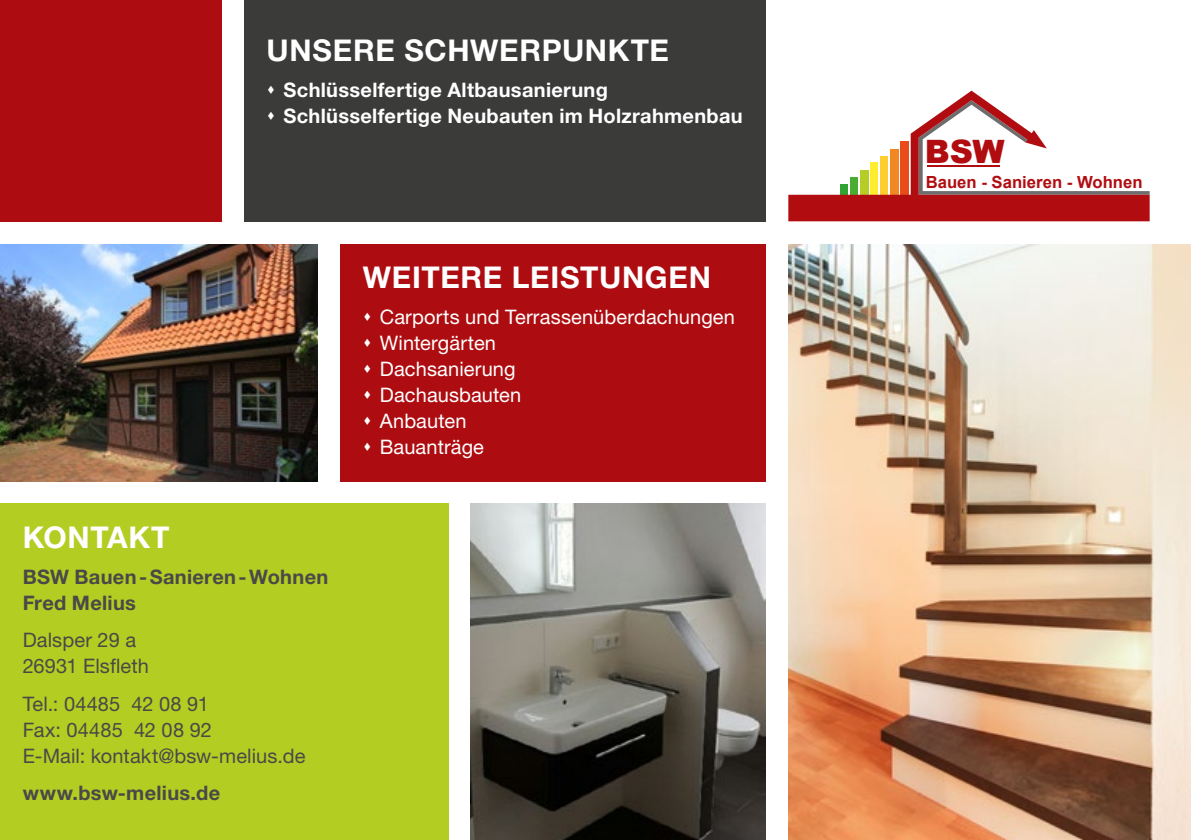
<style>
.page{position:relative;width:1191px;height:840px;background:#fff}
.page>*{position:absolute;margin:0;border:0;box-sizing:border-box;transform-origin:0 0}
.t1{font:900 32.2px "Arial";color:#b10d11}
.t2{font:700 30px "Helvetica Neue LT Pro";letter-spacing:.02em;color:#fff}
.t3{font:20px/26px "Helvetica Neue LT Pro";letter-spacing:.005em;color:#fff}
.t4{font:20px/26px "Helvetica Neue LT Pro";letter-spacing:.005em;color:#494948}
.t5{font:700 20px/26px "Helvetica Neue LT Pro";letter-spacing:.015em;color:#fff}
.t6{font:700 20px/26px "Helvetica Neue LT Pro";letter-spacing:.015em;color:#494948}
.t7{font:700 16.6px "Arial";color:#b10d11}
</style>
<div class="page">
<img style="left:0;top:244px;width:317px;height:237px">
<img style="left:471px;top:503px;width:294px;height:336px">
<div style="left:0;top:503px;width:448px;height:336px;background:#b4cd22"></div>
<svg style="left:788px;top:91px;width:361px;height:130px"></svg>
<hr style="left:927px;top:165px;width:72px;height:1px;background:#b10d11">
<div style="left:0;top:0;width:221px;height:221px;background:#ad0d11"></div>
<div style="left:340px;top:244px;width:425px;height:237px;background:#ad0d11"></div>
<div style="left:244px;top:0;width:521px;height:221px;background:#3b3b3a"></div>
<img style="left:788px;top:244px;width:403px;height:595px">
<h2 class="t2" style="left:266px;top:32px;width:404px">UNSERE SCHWERPUNKTE</h2>
<p class="t5" style="left:283px;top:77px;width:460px">Schlüsselfertige Altbausanierung<br>Schlüsselfertige Neubauten im Holzrahmenbau</p>
<h2 class="t2" style="left:23px;top:518px;width:148px">KONTAKT</h2>
<p class="t6" style="left:23px;top:563px;width:307px">BSW Bauen-Sanieren-Wohnen<br>Fred Melius</p>
<p class="t4" style="left:23px;top:626px;width:128px">Dalsper 29 a<br>26931 Elsfleth</p>
<p class="t4" style="left:23px;top:690px;width:284px">Tel.: 04485 42 08 91<br>Fax: 04485 42 08 92<br>E-Mail: kontakt@bsw-melius.de</p>
<p class="t6" style="left:23px;top:779px;width:199px">www.bsw-melius.de</p>
<h2 class="t2" style="left:363px;top:259px;width:349px">WEITERE LEISTUNGEN</h2>
<p class="t3" style="left:380px;top:303px;width:357px">Carports und Terrassenüberdachungen<br>Wintergärten<br>Dachsanierung<br>Dachausbauten<br>Anbauten<br>Bauanträge</p>
<h1 class="t1" style="left:925px;top:127px;width:81px">BSW</h1>
<p class="t7" style="left:925px;top:171px;width:218px">Bauen - Sanieren - Wohnen</p>
</div>
